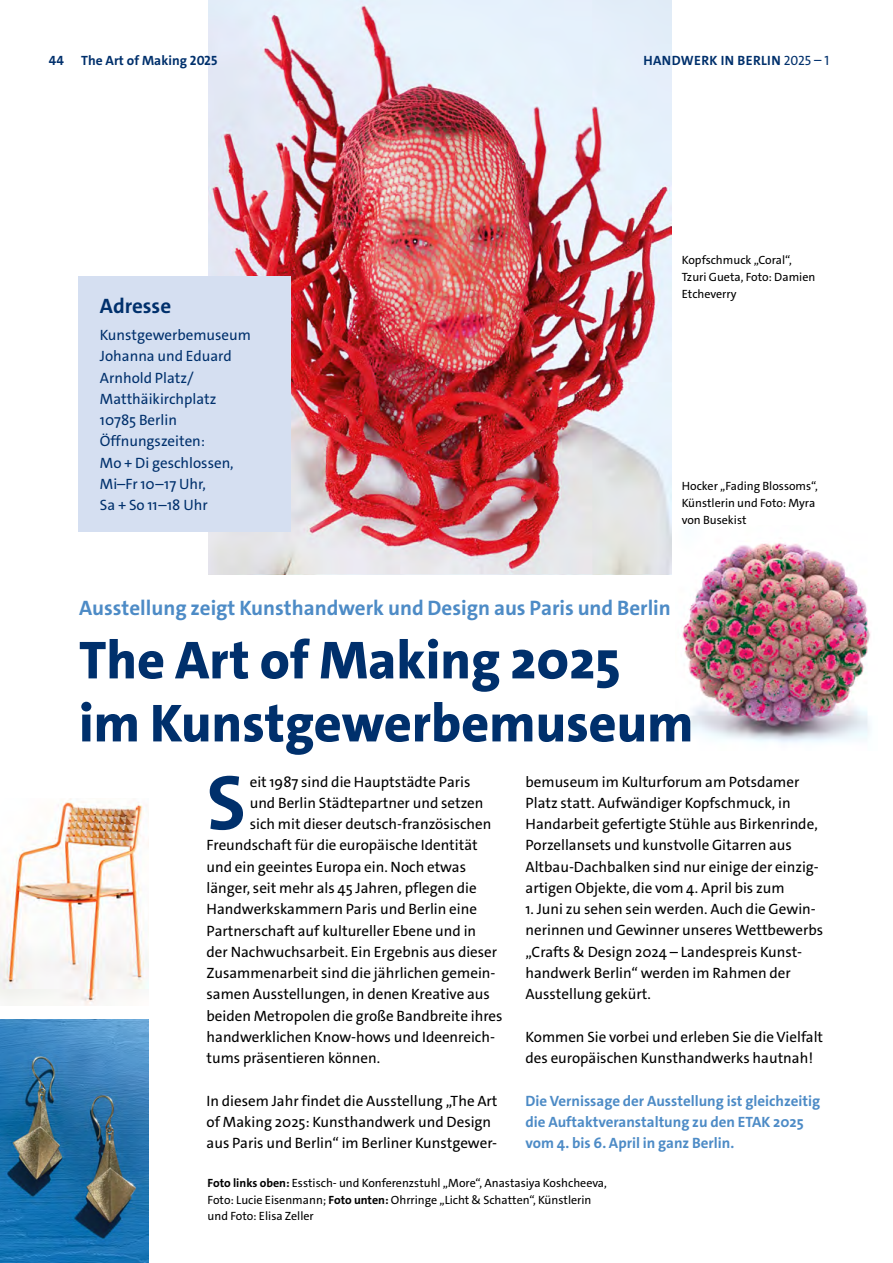
<style>
.page{position:relative;width:893px;height:1263px;background:#fff}
.page>*{position:absolute;margin:0;border:0;box-sizing:border-box;transform-origin:0 0}
.A4_Fließtext_Flattersatz_10pt{font:700 78px "The Sans C4 s";color:#00306c}
.A4_Überschrift_36pt{font:800 54px/63px "The Sans";color:#00306c}
.A4_Überschrift_36pt-2{font:700 21px "The Sans C4 s";color:#4d8bc6}
.A4_Überschrift_14pt{font:700 21px "The Sans C4 s";color:#00306c}
.A4_Fließtext_Flattersatz_10pt-2{font:15px/21.3px "The Sans C4 s";color:#000}
.A4_Fließtext_Flattersatz_10pt-3{font:15px/21.3px "The Sans C4 s";color:#00306c}
.A4_Fließtext_Flattersatz_10pt-4{font:700 15px/21.3px "The Sans C4 s";color:#4d8bc6}
._2020_Lead_In_und_Zwischenüberschrift{font:700 13.5px "The Sans C4 s";letter-spacing:.015em;color:#00306c}
.A4_Fließtext_Flattersatz_10pt-5{font:12px/16.8px "The Sans C4 s";color:#000}
.s1{font-weight:400}
.s2{font-weight:700}
</style>
<div class="page">
<img style="left:682px;top:543px;width:189px;height:200px">
<img style="left:208px;top:0;width:464px;height:575px">
<div style="left:79px;top:276px;width:212px;height:255px;background:#d5dff1"></div>
<img style="left:0;top:798px;width:149px;height:208px">
<img style="left:0;top:1019px;width:149px;height:244px">
<p class="_2020_Lead_In_und_Zwischenüberschrift" style="left:49px;top:52px;width:16px">44</p>
<p class="_2020_Lead_In_und_Zwischenüberschrift" style="left:81px;top:52px;width:138px">The Art of Making 2025</p>
<p class="_2020_Lead_In_und_Zwischenüberschrift" style="left:643px;top:52px;width:187px">HANDWERK IN BERLIN <span class="s1">2025 – 1</span></p>
<p class="A4_Überschrift_14pt" style="left:100px;top:293px;width:73px">Adresse</p>
<p class="A4_Fließtext_Flattersatz_10pt-3" style="left:100px;top:325px;width:153px">Kunstgewerbemuseum<br>Johanna und Eduard<br>Arnhold Platz/<br>Matthäikirchplatz</p>
<p class="A4_Fließtext_Flattersatz_10pt-3" style="left:100px;top:410px;width:79px">10785 Berlin</p>
<p class="A4_Fließtext_Flattersatz_10pt-3" style="left:100px;top:431px;width:107px">Öffnungszeiten:</p>
<p class="A4_Fließtext_Flattersatz_10pt-3" style="left:100px;top:452px;width:135px">Mo + Di geschlossen,</p>
<p class="A4_Fließtext_Flattersatz_10pt-3" style="left:100px;top:473px;width:107px">Mi–Fr 10–17 Uhr,</p>
<p class="A4_Fließtext_Flattersatz_10pt-3" style="left:100px;top:495px;width:109px">Sa + So 11–18 Uhr</p>
<p class="A4_Fließtext_Flattersatz_10pt-5" style="left:682px;top:252px;width:135px">Kopfschmuck „Coral“,<br>Tzuri Gueta, Foto: Damien<br>Etcheverry</p>
<p class="A4_Fließtext_Flattersatz_10pt-5" style="left:682px;top:478px;width:138px">Hocker „Fading Blossoms“,<br>Künstlerin und Foto: Myra von Busekist</p>
<p class="A4_Überschrift_36pt-2" style="left:79px;top:595px;width:593px">Ausstellung zeigt Kunsthandwerk und Design aus Paris und Berlin</p>
<p class="A4_Überschrift_36pt" style="left:79px;top:629px;width:616px">The Art of Making 2025 im Kunstgewerbemuseum</p>
<p class="A4_Fließtext_Flattersatz_10pt" style="left:207px;top:753px;width:41px">S</p>
<p class="A4_Fließtext_Flattersatz_10pt-2" style="left:250px;top:771px;width:222px">eit 1987 sind die Hauptstädte Paris</p>
<p class="A4_Fließtext_Flattersatz_10pt-2" style="left:250px;top:792px;width:235px">und Berlin Städtepartner und setzen</p>
<p class="A4_Fließtext_Flattersatz_10pt-2" style="left:250px;top:814px;width:243px">sich mit dieser deutsch-französischen</p>
<p class="A4_Fließtext_Flattersatz_10pt-2" style="left:207px;top:835px;width:273px">Freundschaft für die europäische Identität</p>
<p class="A4_Fließtext_Flattersatz_10pt-2" style="left:207px;top:856px;width:261px">und ein geeintes Europa ein. Noch etwas</p>
<p class="A4_Fließtext_Flattersatz_10pt-2" style="left:207px;top:877px;width:272px">länger, seit mehr als 45 Jahren, pflegen die</p>
<p class="A4_Fließtext_Flattersatz_10pt-2" style="left:207px;top:899px;width:272px">Handwerkskammern Paris und Berlin eine</p>
<p class="A4_Fließtext_Flattersatz_10pt-2" style="left:207px;top:920px;width:271px">Partnerschaft auf kultureller Ebene und in</p>
<p class="A4_Fließtext_Flattersatz_10pt-2" style="left:207px;top:941px;width:292px">der Nachwuchsarbeit. Ein Ergebnis aus dieser</p>
<p class="A4_Fließtext_Flattersatz_10pt-2" style="left:207px;top:962px;width:290px">Zusammenarbeit sind die jährlichen gemein-</p>
<p class="A4_Fließtext_Flattersatz_10pt-2" style="left:207px;top:984px;width:285px">samen Ausstellungen, in denen Kreative aus</p>
<p class="A4_Fließtext_Flattersatz_10pt-2" style="left:207px;top:1005px;width:297px">beiden Metropolen die große Bandbreite ihres</p>
<p class="A4_Fließtext_Flattersatz_10pt-2" style="left:207px;top:1026px;width:290px">handwerklichen Know-hows und Ideenreich-</p>
<p class="A4_Fließtext_Flattersatz_10pt-2" style="left:207px;top:1047px;width:175px">tums präsentieren können.</p>
<p class="A4_Fließtext_Flattersatz_10pt-2" style="left:207px;top:1090px;width:292px">In diesem Jahr findet die Ausstellung „The Art of Making 2025: Kunsthandwerk und Design aus Paris und Berlin“ im Berliner Kunstgewer-</p>
<p class="A4_Fließtext_Flattersatz_10pt-2" style="left:525px;top:771px;width:295px">bemuseum im Kulturforum am Potsdamer Platz statt. Aufwändiger Kopfschmuck, in Handarbeit gefertigte Stühle aus Birkenrinde, Porzellansets und kunstvolle Gitarren aus Altbau-Dachbalken sind nur einige der einzig&shy;artigen Objekte, die vom 4. April bis zum</p>
<p class="A4_Fließtext_Flattersatz_10pt-2" style="left:525px;top:898px;width:299px">1. Juni zu sehen sein werden. Auch die Gewin&shy;nerinnen und Gewinner unseres Wettbewerbs „Crafts &amp; Design 2024 – Landespreis Kunst&shy;handwerk Berlin“ werden im Rahmen der Ausstellung gekürt.</p>
<p class="A4_Fließtext_Flattersatz_10pt-2" style="left:525px;top:1026px;width:299px">Kommen Sie vorbei und erleben Sie die Vielfalt des europäischen Kunsthandwerks hautnah!</p>
<p class="A4_Fließtext_Flattersatz_10pt-4" style="left:525px;top:1090px;width:296px">Die Vernissage der Ausstellung ist gleichzeitig die Auftaktveranstaltung zu den ETAK 2025 vom 4. bis 6. April in ganz Berlin.</p>
<p class="A4_Fließtext_Flattersatz_10pt-5" style="left:208px;top:1174px;width:401px"><span class="s2">Foto links oben:</span> Esstisch- und Konferenzstuhl „More“, Anastasiya Koshcheeva,<br>Foto: Lucie Eisenmann; <span class="s2">Foto unten:</span> Ohrringe „Licht &amp; Schatten“, Künstlerin und Foto: Elisa Zeller</p>
</div>
